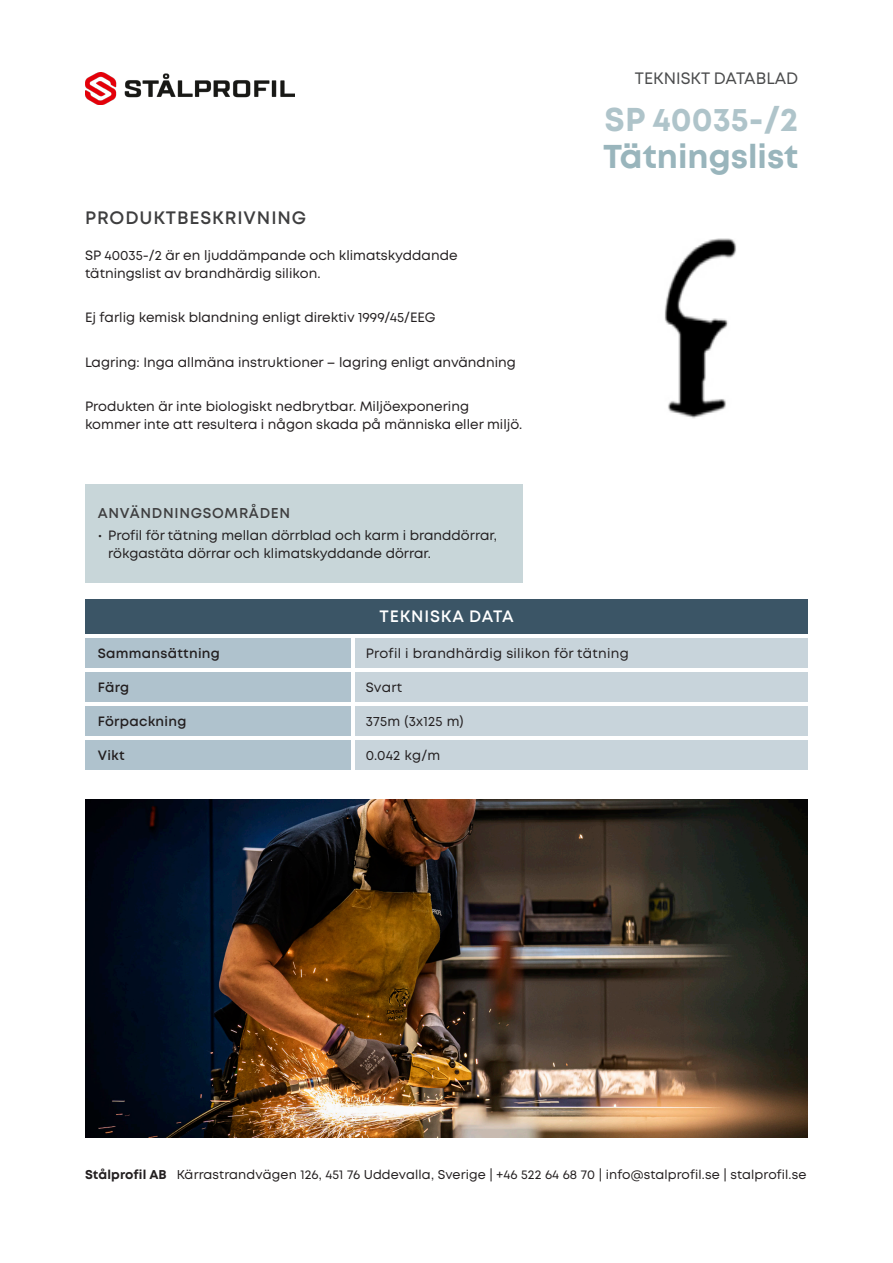
<style>
.page{position:relative;width:893px;height:1263px;background:#fff}
.page>*{position:absolute;margin:0;border:0;box-sizing:border-box;transform-origin:0 0}
.t1{font:700 33px "Mont";color:#99b5bc}
.t2{font:700 33px "Mont";color:#afc4ca}
.t3{font:600 18px "Mont";letter-spacing:.05em;color:#3e3e3f}
.t4{font:16.5px "Mont";color:#4b4c4d}
.t5{font:600 16.5px "Mont";letter-spacing:.05em;color:#fff}
.t6{font:600 14.25px "Mont";letter-spacing:.05em;color:#3e3e3f}
.t7{font:13.5px/18px "Mont";color:#231f20}
.t8{font:13.5px "Mont";letter-spacing:.02em;color:#231f20}
.t9{font:600 13.5px "Mont";letter-spacing:.02em;color:#231f20}
.t10{font:12.75px "Mont";letter-spacing:.01em;color:#231f20}
.s1{font-weight:700}
</style>
<div class="page">
<div style="left:85px;top:600px;width:723px;height:34px;background:#3b5566"></div>
<div style="left:85px;top:740px;width:266px;height:30px;background:#afc2cd"></div>
<div style="left:85px;top:638px;width:266px;height:30px;background:#afc2cd"></div>
<div style="left:85px;top:672px;width:266px;height:30px;background:#afc2cd"></div>
<div style="left:85px;top:706px;width:266px;height:30px;background:#afc2cd"></div>
<div style="left:355px;top:638px;width:453px;height:30px;background:#c8d4db"></div>
<div style="left:355px;top:672px;width:453px;height:30px;background:#c8d4db"></div>
<div style="left:355px;top:706px;width:453px;height:30px;background:#c8d4db"></div>
<div style="left:355px;top:740px;width:453px;height:30px;background:#c8d4db"></div>
<div style="left:85px;top:484px;width:438px;height:99px;background:#c8d6d9"></div>
<img style="left:85px;top:799px;width:723px;height:338px">
<img style="left:664px;top:238px;width:72px;height:181px">
<img style="left:85px;top:72px;width:209px;height:33px">
<p class="t3" style="left:85px;top:206px;width:223px">PRODUKTBESKRIVNING</p>
<p class="t7" style="left:85px;top:246px;width:374px">SP 40035-/2 är en ljuddämpande och klimatskyddande tätningslist av brandhärdig silikon.</p>
<p class="t7" style="left:85px;top:309px;width:352px">Ej farlig kemisk blandning enligt direktiv 1999/45/EEG</p>
<p class="t7" style="left:85px;top:353px;width:432px">Lagring: Inga allmäna instruktioner – lagring enligt användning</p>
<p class="t7" style="left:85px;top:398px;width:439px">Produkten är inte biologiskt nedbrytbar. Miljöexponering kommer inte att resultera i någon skada på människa eller miljö.</p>
<p class="t6" style="left:98px;top:504px;width:194px">ANVÄNDNINGSOMRÅDEN</p>
<p class="t7" style="left:108px;top:527px;width:390px;text-indent:-11px">• Profil för tätning mellan dörrblad och karm i branddörrar, rökgastäta dörrar och klimatskyddande dörrar.</p>
<p class="t5" style="left:379px;top:606px;width:136px">TEKNISKA DATA</p>
<p class="t4" style="left:635px;top:68px;width:165px">TEKNISKT DATABLAD</p>
<p class="t2" style="left:605px;top:97px;width:195px">SP 40035-/2</p>
<p class="t1" style="left:603px;top:135px;width:197px">Tätningslist</p>
<p class="t9" style="left:98px;top:644px;width:124px">Sammansättning</p>
<p class="t8" style="left:366px;top:644px;width:265px">Profil i brandhärdig silikon för tätning</p>
<p class="t9" style="left:98px;top:678px;width:33px">Färg</p>
<p class="t7" style="left:366px;top:678px;width:38px">Svart</p>
<p class="t9" style="left:98px;top:712px;width:90px">Förpackning</p>
<p class="t8" style="left:366px;top:712px;width:99px">375m (3x125 m)</p>
<p class="t9" style="left:98px;top:746px;width:28px">Vikt</p>
<p class="t7" style="left:366px;top:746px;width:76px">0.042 kg/m</p>
<p class="t10" style="left:85px;top:1166px;width:723px"><span class="s1">Stålprofil AB</span> Kärrastrandvägen 126, 451 76 Uddevalla, Sverige | +46 522 64 68 70 | info@stalprofil.se | stalprofil.se</p>
</div>
